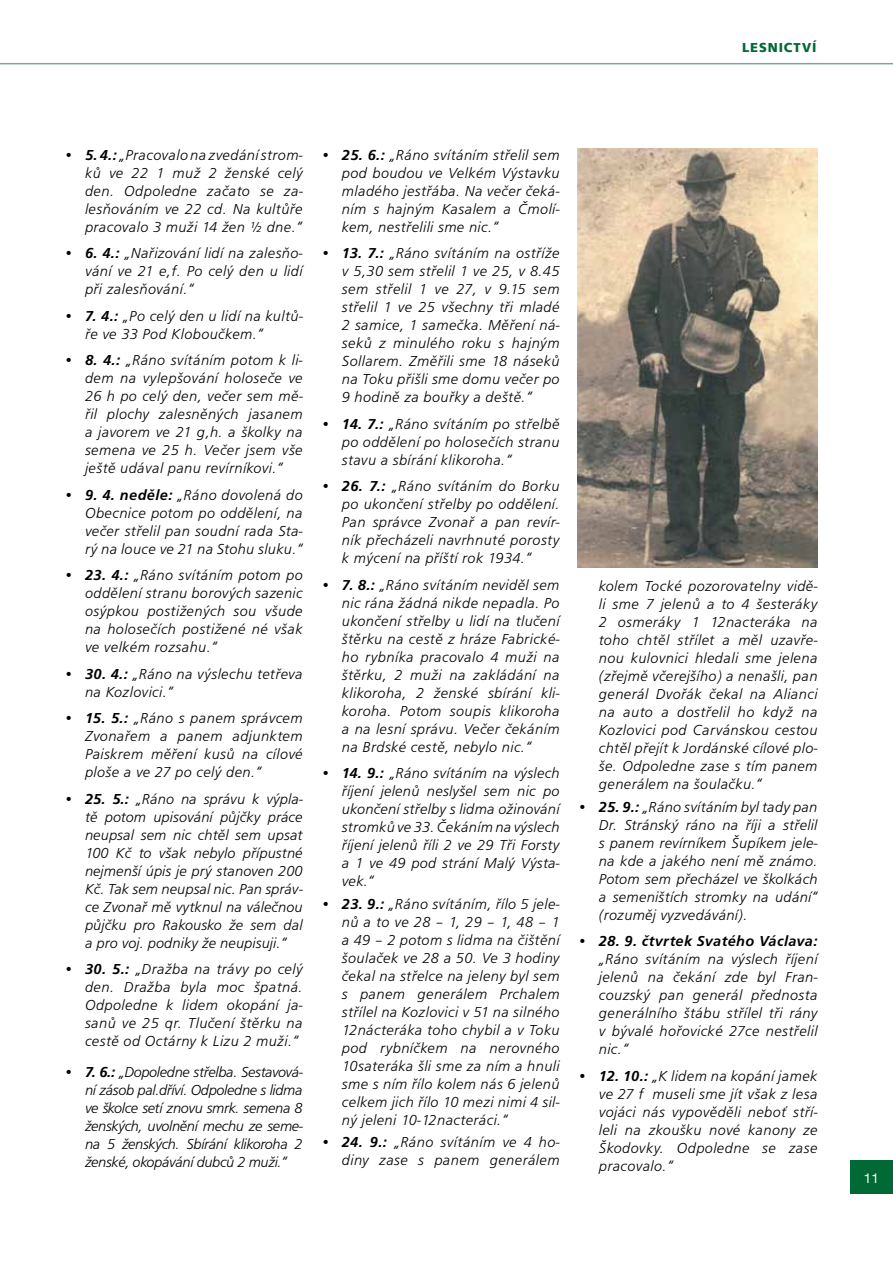
<style>
.page{position:relative;width:893px;height:1263px;background:#fff}
.page>*{position:absolute;margin:0;border:0;box-sizing:border-box;transform-origin:0 0}
.t1{font:italic 300 15px/18px "F015 TOT";letter-spacing:.03em;color:#000;text-align:justify}
.t2{font:700 13.5px "F015 TOT";letter-spacing:.065em;color:#006935}
.t3{font:13.5px "Helvetica Neue LT Pro";color:#fff}
.s1{font-style:normal}
.s2{font-weight:500}
</style>
<div class="page">
<hr style="left:0;top:63px;width:893px;height:1px;background:#78ab8b">
<div style="left:850px;top:1160px;width:43px;height:34px;background:#006935"></div>
<img style="left:578px;top:149px;width:239px;height:418px">
<p class="t2" style="left:742px;top:40px;width:76px">LESNICTVÍ</p>
<p class="t1" style="left:85px;top:146px;width:219px;text-indent:-21px"><span class="s1">•</span> <span class="s2">5. 4.:</span> „Pracovalo na zvedání strom&shy;ků ve 22 1 muž 2 ženské celý den. Odpoledne začato se za&shy;lesňováním ve 22 cd. Na kultůře pracovalo 3 muži 14 žen ½ dne.“</p>
<p class="t1" style="left:85px;top:244px;width:219px;text-indent:-21px"><span class="s1">•</span> <span class="s2">6. 4.:</span> „Nařizování lidí na zalesňo&shy;vání ve 21 e,f. Po celý den u lidí při zalesňování.“</p>
<p class="t1" style="left:85px;top:307px;width:219px;text-indent:-21px"><span class="s1">•</span> <span class="s2">7. 4.:</span> „Po celý den u lidí na kultů&shy;ře ve 33 Pod Kloboučkem.“</p>
<p class="t1" style="left:85px;top:351px;width:219px;text-indent:-21px"><span class="s1">•</span> <span class="s2">8. 4.:</span> „Ráno svítáním potom k li&shy;dem na vylepšování holoseče ve 26 h po celý den, večer sem mě&shy;řil plochy zalesněných jasanem a javorem ve 21 g,h. a školky na semena ve 25 h. Večer jsem vše ještě udával panu revírníkovi.“</p>
<p class="t1" style="left:85px;top:486px;width:219px;text-indent:-21px"><span class="s1">•</span> <span class="s2">9. 4. neděle:</span> „Ráno dovolená do Obecnice potom po oddělení, na večer střelil pan soudní rada Sta&shy;rý na louce ve 21 na Stohu sluku.“</p>
<p class="t1" style="left:85px;top:566px;width:219px;text-indent:-21px"><span class="s1">•</span> <span class="s2">23. 4.:</span> „Ráno svítáním potom po oddělení stranu borových sazenic osýpkou postižených sou všude na holosečích postižené né však ve velkém rozsahu.“</p>
<p class="t1" style="left:85px;top:665px;width:219px;text-indent:-21px"><span class="s1">•</span> <span class="s2">30. 4.:</span> „Ráno na výslechu tetřeva na Kozlovici.“</p>
<p class="t1" style="left:85px;top:709px;width:219px;text-indent:-21px"><span class="s1">•</span> <span class="s2">15. 5.:</span> „Ráno s panem správcem Zvonařem a panem adjunktem Paiskrem měření kusů na cílové ploše a ve 27 po celý den.“</p>
<p class="t1" style="left:85px;top:790px;width:219px;text-indent:-21px"><span class="s1">•</span> <span class="s2">25. 5.:</span> „Ráno na správu k výpla&shy;tě potom upisování půjčky práce neupsal sem nic chtěl sem upsat 100 Kč to však nebylo přípustné nejmenší úpis je prý stanoven 200<br>Kč. Tak sem neupsal nic. Pan správ&shy;ce Zvonař mě vytknul na válečnou půjčku pro Rakousko že sem dal a pro voj. podniky že neupisuji.“</p>
<p class="t1" style="left:85px;top:960px;width:219px;text-indent:-21px"><span class="s1">•</span> <span class="s2">30. 5.:</span> „Dražba na trávy po celý den. Dražba byla moc špatná.<br>Odpoledne k lidem okopání ja&shy;sanů ve 25 qr. Tlučení štěrku na cestě od Octárny k Lizu 2 muži.“</p>
<p class="t1" style="left:85px;top:1063px;width:219px;text-indent:-21px"><span class="s1">•</span> <span class="s2">7. 6.:</span> „Dopoledne střelba. Sestavová&shy;ní zásob pal.dříví. Odpoledne s lidma ve školce setí znovu smrk. semena 8 ženských, uvolnění mechu ze seme&shy;na 5 ženských. Sbírání klikoroha 2 ženské, okopávání dubců 2 muži.“</p>
<p class="t1" style="left:342px;top:146px;width:219px;text-indent:-21px"><span class="s1">•</span> <span class="s2">25. 6.:</span> „Ráno svítáním střelil sem pod boudou ve Velkém Výstavku mladého jestřába. Na večer čeká&shy;ním s hajným Kasalem a Čmolí&shy;kem, nestřelili sme nic.“</p>
<p class="t1" style="left:342px;top:244px;width:219px;text-indent:-21px"><span class="s1">•</span> <span class="s2">13. 7.:</span> „Ráno svítáním na ostříže v 5,30 sem střelil 1 ve 25, v 8.45 sem střelil 1 ve 27, v 9.15 sem střelil 1 ve 25 všechny tři mladé 2 samice, 1 samečka. Měření ná&shy;seků z minulého roku s hajným Sollarem. Změřili sme 18 náseků na Toku přišli sme domu večer po 9 hodině za bouřky a deště.“</p>
<p class="t1" style="left:342px;top:415px;width:219px;text-indent:-21px"><span class="s1">•</span> <span class="s2">14. 7.:</span> „Ráno svítáním po střelbě po oddělení po holosečích stranu stavu a sbírání klikoroha.“</p>
<p class="t1" style="left:342px;top:477px;width:219px;text-indent:-21px"><span class="s1">•</span> <span class="s2">26. 7.:</span> „Ráno svítáním do Borku po ukončení střelby po oddělení.<br>Pan správce Zvonař a pan revír&shy;ník přecházeli navrhnuté porosty k mýcení na příští rok 1934.“</p>
<p class="t1" style="left:342px;top:576px;width:219px;text-indent:-21px"><span class="s1">•</span> <span class="s2">7. 8.:</span> „Ráno svítáním neviděl sem nic rána žádná nikde nepadla. Po ukončení střelby u lidí na tlučení štěrku na cestě z hráze Fabrické&shy;ho rybníka pracovalo 4 muži na štěrku, 2 muži na zakládání na klikoroha, 2 ženské sbírání kli&shy;koroha. Potom soupis klikoroha a na lesní správu. Večer čekáním na Brdské cestě, nebylo nic.“</p>
<p class="t1" style="left:342px;top:764px;width:219px;text-indent:-21px"><span class="s1">•</span> <span class="s2">14. 9.:</span> „Ráno svítáním na výslech říjení jelenů neslyšel sem nic po ukončení střelby s lidma ožinování stromků ve 33. Čekáním na výslech říjení jelenů říli 2 ve 29 Tři Forsty a 1 ve 49 pod strání Malý Výsta&shy;vek.“</p>
<p class="t1" style="left:342px;top:895px;width:219px;text-indent:-21px"><span class="s1">•</span> <span class="s2">23. 9.:</span> „Ráno svítáním, řílo 5 jele&shy;nů a to ve 28 – 1, 29 – 1, 48 – 1 a 49 – 2 potom s lidma na čištění šoulaček ve 28 a 50. Ve 3 hodiny čekal na střelce na jeleny byl sem s panem generálem Prchalem střílel na Kozlovici v 51 na silného 12nácteráka toho chybil a v Toku pod rybníčkem na nerovného 10sateráka šli sme za ním a hnuli sme s ním řílo kolem nás 6 jelenů celkem jich řílo 10 mezi nimi 4 sil&shy;ný jeleni 10-12nacteráci.“</p>
<p class="t1" style="left:321px;top:1133px;width:241px;text-align:right"><span class="s1">•</span> <span class="s2">24. 9.:</span> „Ráno svítáním ve 4 ho&shy;diny zase s panem generálem</p>
<p class="t1" style="left:599px;top:577px;width:220px">kolem Tocké pozorovatelny vidě&shy;li sme 7 jelenů a to 4 šesteráky 2 osmeráky 1 12nacteráka na toho chtěl střílet a měl uzavře&shy;nou kulovnici hledali sme jelena (zřejmě včerejšího) a nenašli, pan generál Dvořák čekal na Alianci na auto a dostřelil ho když na Kozlovici pod Carvánskou cestou chtěl přejít k Jordánské cílové plo&shy;še. Odpoledne zase s tím panem generálem na šoulačku.“</p>
<p class="t1" style="left:599px;top:798px;width:220px;text-indent:-21px"><span class="s1">•</span> <span class="s2">25. 9.:</span> „Ráno svítáním byl tady pan Dr. Stránský ráno na říji a střelil s panem revírníkem Šupíkem jele&shy;na kde a jakého není mě známo.<br>Potom sem přecházel ve školkách a semeništích stromky na udání“ (rozuměj vyzvedávání).</p>
<p class="t1" style="left:599px;top:932px;width:220px;text-indent:-21px"><span class="s1">•</span> <span class="s2">28. 9. čtvrtek Svatého Václava: </span>„Ráno svítáním na výslech říjení jelenů na čekání zde byl Fran&shy;couzský pan generál přednosta generálního štábu střílel tři rány v bývalé hořovické 27ce nestřelil nic.“</p>
<p class="t1" style="left:599px;top:1067px;width:220px;text-indent:-21px"><span class="s1">•</span> <span class="s2">12. 10.:</span> „K lidem na kopání jamek ve 27 f museli sme jít však z lesa vojáci nás vypověděli neboť stří&shy;leli na zkoušku nové kanony ze Škodovky. Odpoledne se zase pracovalo.“</p>
<p class="t3" style="left:864px;top:1170px;width:17px">11</p>
</div>
